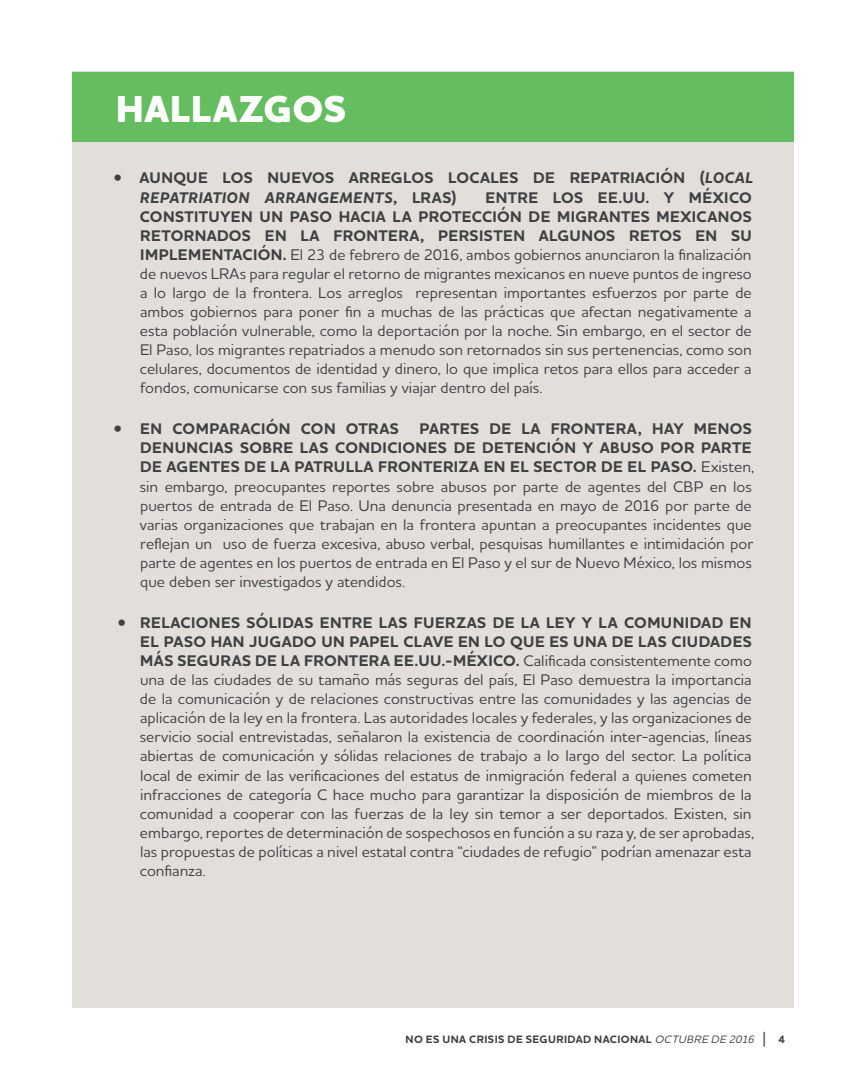
<style>
.page{position:relative;width:866px;height:1080px;background:#fff}
.page>*{position:absolute;margin:0;border:0;box-sizing:border-box;transform-origin:0 0}
.t1{font:800 38.25px "Houschka Alt Pro";letter-spacing:.01em;color:#fff}
.t2{font:500 15.75px/19px "Houschka Alt Pro";color:#404042}
.t3{font:700 15.75px/19px "Houschka Alt Pro";letter-spacing:.02em;color:#404042}
.t4{font:700 10.95px "Houschka Alt Pro";letter-spacing:.035em;color:#404042}
.s1{font-weight:500}
.s2{font-style:italic}
.s3{font-weight:700}
.s4{font-weight:500;font-style:italic}
.s5{font-weight:500;font-size:16.35px}
</style>
<div class="page">
<div style="left:72px;top:72px;width:721px;height:936px;background:#e2dfdb"></div>
<div style="left:72px;top:72px;width:721px;height:69px;background:#64bd5f"></div>
<h1 class="t1" style="left:116px;top:87px;width:232px">HALLAZGOS</h1>
<p class="t3" style="left:140px;top:168px;width:614px;text-indent:-26px"><span class="s1">•</span> AUNQUE LOS NUEVOS ARREGLOS LOCALES DE REPATRIACIÓN (<span class="s2">LOCAL<br>REPATRIATION ARRANGEMENTS</span>, LRAS)</p>
<p class="t2" style="left:140px;top:189px;width:613px;text-align:justify;text-indent:346px"><span class="s3">ENTRE LOS EE.UU. Y MÉXICO CONSTITUYEN UN PASO HACIA LA PROTECCIÓN DE MIGRANTES MEXICANOS RETORNADOS EN LA FRONTERA, PERSISTEN ALGUNOS RETOS EN SU IMPLEMENTACIÓN.</span> El 23 de febrero de 2016, ambos gobiernos anunciaron la finalización de nuevos LRAs para regular el retorno de migrantes mexicanos en nueve puntos de ingreso a lo largo de la frontera. Los arreglos representan importantes esfuerzos por parte de ambos gobiernos para poner fin a muchas de las prácticas que afectan negativamente a esta población vulnerable, como la deportación por la noche. Sin embargo, en el sector de El Paso, los migrantes repatriados a menudo son retornados sin sus pertenencias, como son celulares, documentos de identidad y dinero, lo que implica retos para ellos para acceder a fondos, comunicarse con sus familias y viajar dentro del país.</p>
<p class="t3" style="left:114px;top:419px;width:287px"><span class="s1">•</span> EN COMPARACIÓN CON OTRAS</p>
<p class="t2" style="left:140px;top:420px;width:615px;text-indent:279px"><span class="s3">PARTES DE LA FRONTERA, HAY MENOS DENUNCIAS SOBRE LAS CONDICIONES DE DETENCIÓN Y ABUSO POR PARTE DE AGENTES DE LA PATRULLA FRONTERIZA EN EL SECTOR DE EL PASO.</span> Existen, sin embargo, preocupantes reportes sobre abusos por parte de agentes del CBP en los puertos de entrada de El Paso. Una denuncia presentada en mayo de 2016 por parte de varias organizaciones que trabajan en la frontera apuntan a preocupantes incidentes que reflejan un uso de fuerza excesiva, abuso verbal, pesquisas humillantes e intimidación por parte de agentes en los puertos de entrada en El Paso y el sur de Nuevo México, los mismos que deben ser investigados y atendidos.</p>
<p class="t2" style="left:140px;top:614px;width:615px;text-indent:-22px">• <span class="s3">RELACIONES SÓLIDAS ENTRE LAS FUERZAS DE LA LEY Y LA COMUNIDAD EN EL PASO HAN JUGADO UN PAPEL CLAVE EN LO QUE ES UNA DE LAS CIUDADES MÁS SEGURAS DE LA FRONTERA EE.UU.-MÉXICO.</span> Calificada consistentemente como una de las ciudades de su tamaño más seguras del país, El Paso demuestra la importancia de la comunicación y de relaciones constructivas entre las comunidades y las agencias de aplicación de la ley en la frontera. Las autoridades locales y federales, y las organizaciones de servicio social entrevistadas, señalaron la existencia de coordinación inter-agencias, líneas abiertas de comunicación y sólidas relaciones de trabajo a lo largo del sector. La política local de eximir de las verificaciones del estatus de inmigración federal a quienes cometen infracciones de categoría C hace mucho para garantizar la disposición de miembros de la comunidad a cooperar con las fuerzas de la ley sin temor a ser deportados. Existen, sin embargo, reportes de determinación de sospechosos en función a su raza y, de ser aprobadas, las propuestas de políticas a nivel estatal contra “ciudades de refugio” podrían amenazar esta confianza.</p>
<p class="t4" style="left:405px;top:1033px;width:381px">NO ES UNA CRISIS DE SEGURIDAD NACIONAL <span class="s4">OCTUBRE DE 2016</span> <span class="s5">|</span> 4</p>
</div>
